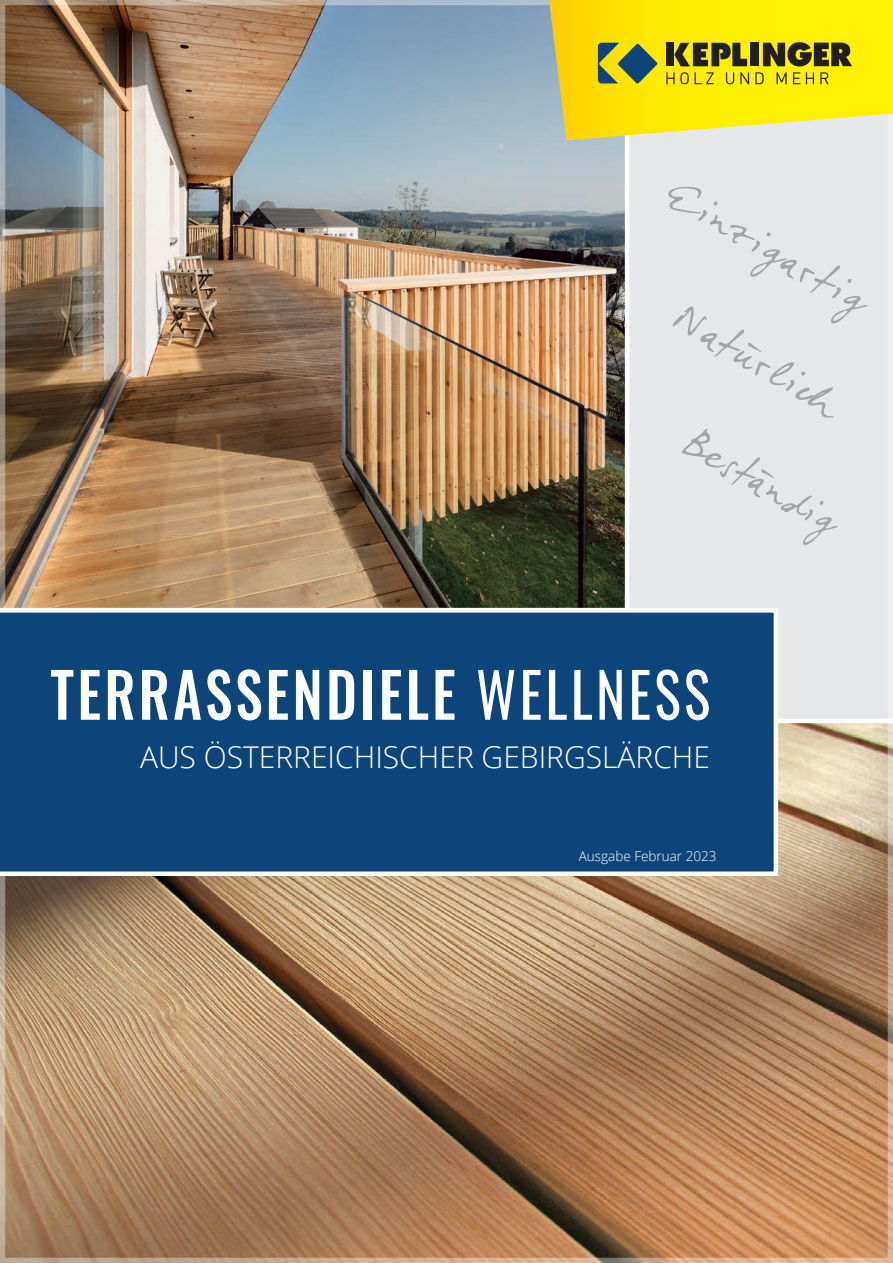
<style>
.page{position:relative;width:893px;height:1263px;background:#fff}
.page>*{position:absolute;margin:0;border:0;box-sizing:border-box;transform-origin:0 0}
.t1{font:500 61.5px "Oswald";letter-spacing:.06em;color:#fff;scale:.9 1}
.t2{font:45px "Bettis Hand One";color:#a4a5a9}
.t3{font:45px "Bettis Hand One";color:#a4a5a9;scale:.93 1}
.t4{font:300 30px "Open Sans";color:#fff}
.t5{font:300 13.5px "Open Sans";color:#fff}
.s1{font-weight:400}
</style>
<div class="page">
<img style="left:0;top:0;width:893px;height:1263px">
<div style="left:0;top:608px;width:778px;height:268px;background:#0d457a"></div>
<svg style="left:547px;top:0;width:346px;height:140px;background:#f8e621"></svg>
<svg style="left:598px;top:43px;width:60px;height:41px;background:#82923e"></svg>
<svg style="left:674px;top:43px;width:73px;height:23px;background:#746c14"></svg>
<div style="left:751px;top:43px;width:8px;height:23px;background:#231f20"></div>
<div style="left:666px;top:43px;width:8px;height:23px;background:#231f20"></div>
<svg style="left:763px;top:42px;width:89px;height:24px;background:#605a17"></svg>
<svg style="left:666px;top:72px;width:48px;height:12px"></svg>
<svg style="left:726px;top:72px;width:8px;height:12px"></svg>
<svg style="left:740px;top:72px;width:9px;height:12px"></svg>
<svg style="left:755px;top:72px;width:9px;height:12px"></svg>
<svg style="left:776px;top:72px;width:11px;height:12px"></svg>
<svg style="left:793px;top:72px;width:7px;height:12px"></svg>
<svg style="left:806px;top:72px;width:8px;height:12px"></svg>
<svg style="left:820px;top:72px;width:9px;height:12px"></svg>
<h2 class="t2" style="left:683px;top:165px;width:225px;rotate:30deg">Einzigartig</h2>
<h2 class="t2" style="left:692px;top:290px;width:183px;rotate:30deg">Natürlich</h2>
<h2 class="t3" style="left:702px;top:414px;width:182px;rotate:30deg">Beständig</h2>
<h1 class="t1" style="left:50px;top:640px;width:735px">TERRASSENDIELE <span class="s1">WELLNESS</span></h1>
<p class="t4" style="left:140px;top:737px;width:571px">AUS ÖSTERREICHISCHER GEBIRGSLÄRCHE</p>
<p class="t5" style="left:579px;top:847px;width:139px">Ausgabe Februar 2023</p>
</div>
